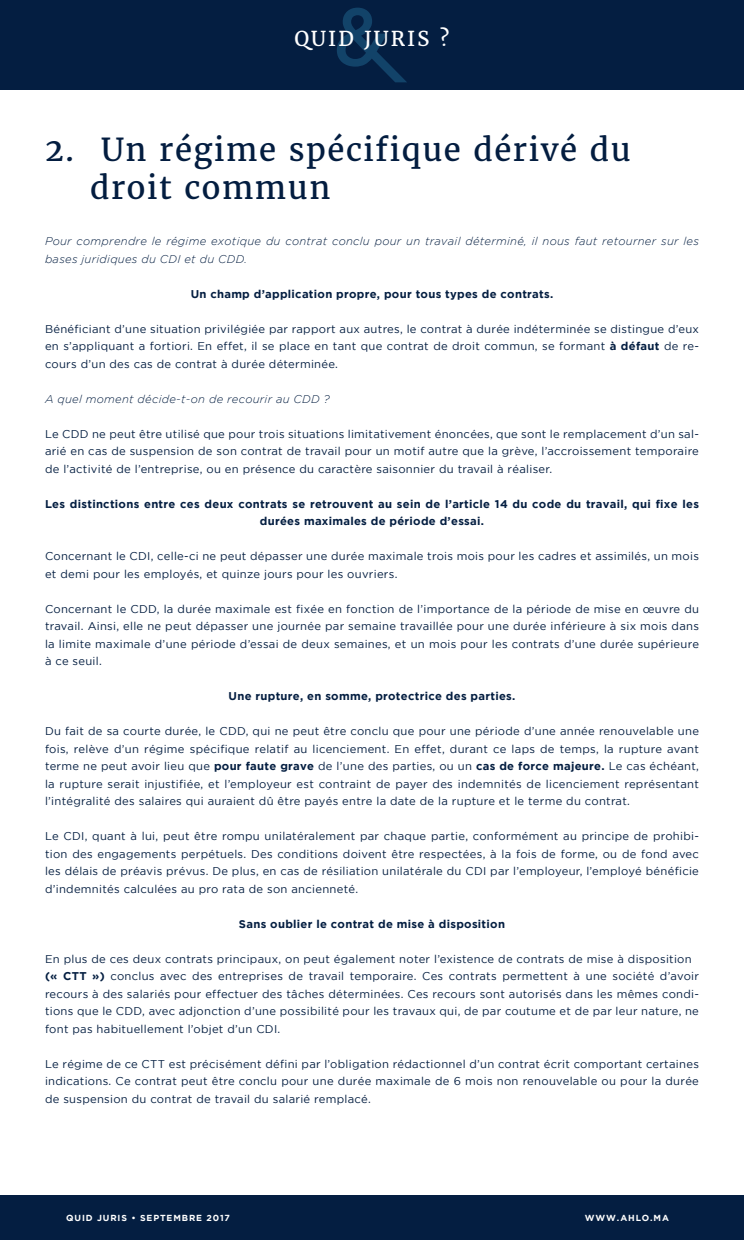
<style>
.page{position:relative;width:744px;height:1240px;background:#fff}
.page>*{position:absolute;margin:0;border:0;box-sizing:border-box;transform-origin:0 0}
.t1{font:31.25px/37.5px "Merriweather";letter-spacing:.05em;color:#031d40}
.t2{font:20.25px "Merriweather";letter-spacing:.1em;color:#fff}
.t3{font:11.25px/17.5px "Gotham";letter-spacing:.025em;color:#041e41;text-align:justify}
.t4{font:700 11.25px/17.5px "Gotham";letter-spacing:.025em;color:#041e41;text-align:center}
.t5{font:italic 300 11.25px/17.5px "Gotham";letter-spacing:.025em;color:#041e41}
.t6{font:700 8.75px "Gotham";letter-spacing:.1em;color:#fff}
.s1{font-weight:700}
</style>
<div class="page">
<div style="left:0;top:1195px;width:744px;height:45px;background:#041e41"></div>
<div style="left:0;top:0;width:744px;height:90px;background:#041e41"></div>
<svg style="left:337px;top:8px;width:70px;height:74px"></svg>
<h2 class="t2" style="left:294px;top:26px;width:156px">QUID JURIS ?</h2>
<h1 class="t1" style="left:90px;top:131px;width:542px;text-indent:-45px">2. Un régime spécifique dérivé du droit commun</h1>
<p class="t5" style="left:45px;top:233px;width:655px">Pour comprendre le régime exotique du contrat conclu pour un travail déterminé, il nous faut retourner sur les bases juridiques du CDI et du CDD.</p>
<p class="t4" style="left:191px;top:285px;width:364px">Un champ d’application propre, pour tous types de contrats.</p>
<p class="t3" style="left:45px;top:320px;width:655px">Bénéficiant d’une situation privilégiée par rapport aux autres, le contrat à durée indéterminée se distingue d’eux en s’appliquant a fortiori. En effet, il se place en tant que contrat de droit commun, se formant <span class="s1">à défaut</span> de re&shy;cours d’un des cas de contrat à durée déterminée.</p>
<p class="t5" style="left:45px;top:390px;width:286px">A quel moment décide-t-on de recourir au CDD ?</p>
<p class="t3" style="left:45px;top:425px;width:655px">Le CDD ne peut être utilisé que pour trois situations limitativement énoncées, que sont le remplacement d’un sal&shy;arié en cas de suspension de son contrat de travail pour un motif autre que la grève, l’accroissement temporaire de l’activité de l’entreprise, ou en présence du caractère saisonnier du travail à réaliser.</p>
<p class="t4" style="left:45px;top:495px;width:655px">Les distinctions entre ces deux contrats se retrouvent au sein de l’article 14 du code du travail, qui fixe les durées maximales de période d’essai.</p>
<p class="t3" style="left:45px;top:547px;width:655px">Concernant le CDI, celle-ci ne peut dépasser une durée maximale trois mois pour les cadres et assimilés, un mois et demi pour les employés, et quinze jours pour les ouvriers.</p>
<p class="t3" style="left:45px;top:600px;width:655px">Concernant le CDD, la durée maximale est fixée en fonction de l’importance de la période de mise en œuvre du travail. Ainsi, elle ne peut dépasser une journée par semaine travaillée pour une durée inférieure à six mois dans la limite maximale d’une période d’essai de deux semaines, et un mois pour les contrats d’une durée supérieure à ce seuil.</p>
<p class="t4" style="left:229px;top:687px;width:288px">Une rupture, en somme, protectrice des parties.</p>
<p class="t3" style="left:45px;top:722px;width:655px">Du fait de sa courte durée, le CDD, qui ne peut être conclu que pour une période d’une année renouvelable une fois, relève d’un régime spécifique relatif au licenciement. En effet, durant ce laps de temps, la rupture avant terme ne peut avoir lieu que <span class="s1">pour faute grave</span> de l’une des parties, ou un <span class="s1">cas de force majeure.</span> Le cas échéant, la rupture serait injustifiée, et l’employeur est contraint de payer des indemnités de licenciement représentant l’intégralité des salaires qui auraient dû être payés entre la date de la rupture et le terme du contrat.</p>
<p class="t3" style="left:45px;top:827px;width:655px">Le CDI, quant à lui, peut être rompu unilatéralement par chaque partie, conformément au principe de prohibi&shy;tion des engagements perpétuels. Des conditions doivent être respectées, à la fois de forme, ou de fond avec les délais de préavis prévus. De plus, en cas de résiliation unilatérale du CDI par l’employeur, l’employé bénéficie d’indemnités calculées au pro rata de son ancienneté.</p>
<p class="t4" style="left:239px;top:915px;width:267px">Sans oublier le contrat de mise à disposition</p>
<p class="t3" style="left:45px;top:950px;width:655px;text-align:left">En plus de ces deux contrats principaux, on peut également noter l’existence de contrats de mise à disposition <span class="s1">(« CTT »)</span> conclus avec des entreprises de travail temporaire. Ces contrats permettent à une société d’avoir recours à des salariés pour effectuer des tâches déterminées. Ces recours sont autorisés dans les mêmes condi&shy;tions que le CDD, avec adjonction d’une possibilité pour les travaux qui, de par coutume et de par leur nature, ne font pas habituellement l’objet d’un CDI.</p>
<p class="t3" style="left:45px;top:1055px;width:655px">Le régime de ce CTT est précisément défini par l’obligation rédactionnel d’un contrat écrit comportant certaines indications. Ce contrat peut être conclu pour une durée maximale de 6 mois non renouvelable ou pour la durée de suspension du contrat de travail du salarié remplacé.</p>
<p class="t6" style="left:66px;top:1213px;width:165px">QUID JURIS • SEPTEMBRE 2017</p>
<p class="t6" style="left:585px;top:1213px;width:86px">WWW.AHLO.MA</p>
</div>
